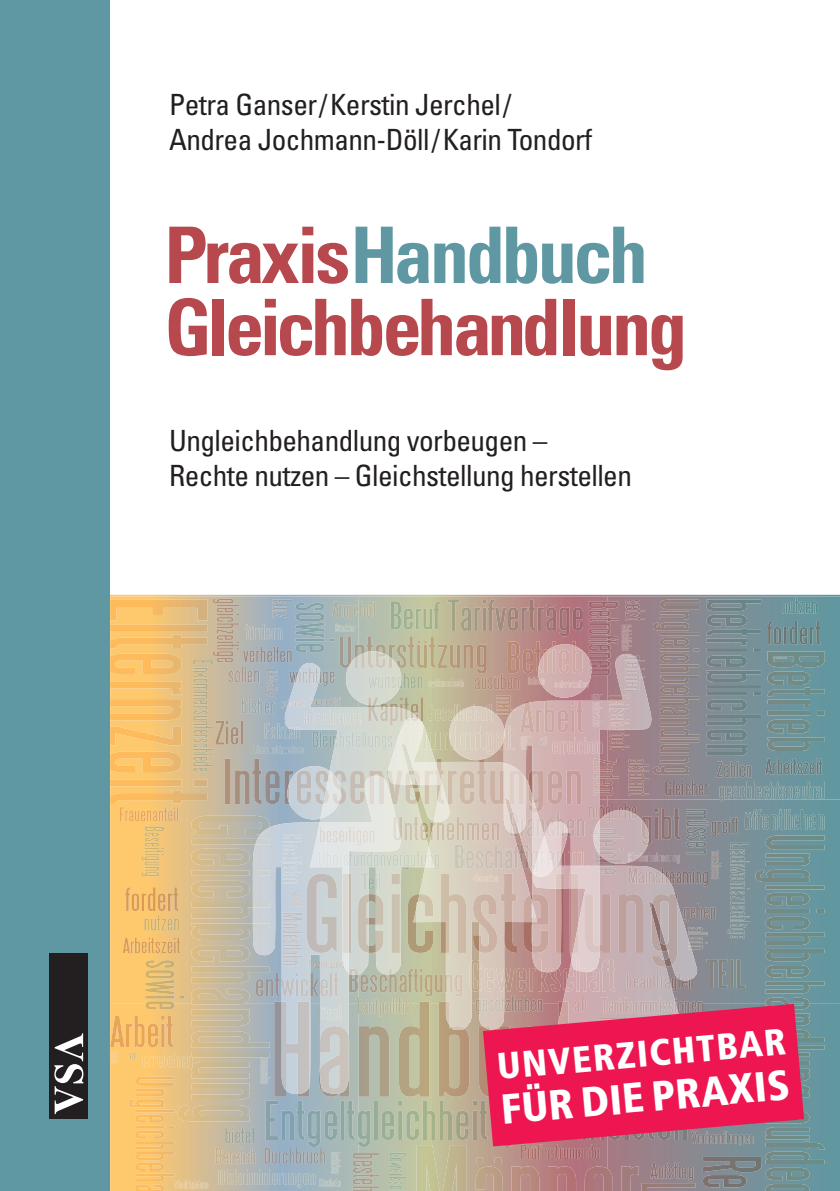
<style>
.page{position:relative;width:840px;height:1191px;background:#fff}
.page>*{position:absolute;margin:0;border:0;box-sizing:border-box;transform-origin:0 0}
.t1{font:700 condensed 78px/72.2px "Univers";letter-spacing:-.04em;color:#b6484e}
.t2{font:900 condensed 42px "Frutiger";color:#fff}
.t3{font:900 condensed 37px "Frutiger";color:#fff}
.t4{font:condensed 29.2px/35px "Univers";letter-spacing:-.02em;color:#231f20}
.s1{color:#5f98a2}
</style>
<div class="page">
<svg style="left:109px;top:595px;width:730px;height:596px"></svg>
<div style="left:0;top:0;width:109px;height:1191px;background:#5f98a2"></div>
<svg style="left:109px;top:598px;width:715px;height:593px"></svg>
<div style="left:49px;top:953px;width:39px;height:166px;background:#231f20"></div>
<svg style="left:54px;top:1033px;width:29px;height:81px"></svg>
<svg style="left:482px;top:1003px;width:321px;height:143px;fill:#ed1651"></svg>
<img style="left:590px;top:687px;width:49px;height:40px">
<img style="left:251px;top:698px;width:111px;height:27px">
<img style="left:685px;top:809px;width:23px;height:45px">
<img style="left:319px;top:1178px;width:21px;height:8px">
<p class="t4" style="left:169px;top:90px;width:424px">Petra Ganser / Kerstin Jerchel /<br>Andrea Jochmann-Döll / Karin Tondorf</p>
<h1 class="t1" style="left:164px;top:227px;width:524px">Praxis<span class="s1">Handbuch<br></span>Gleichbehandlung</h1>
<p class="t4" style="left:169px;top:426px;width:464px">Ungleichbehandlung vorbeugen –<br>Rechte nutzen – Gleichstellung herstellen</p>
<p class="t3" style="left:496px;top:1051px;width:291px;rotate:-5deg">UNVERZICHTBAR</p>
<h2 class="t2" style="left:499px;top:1092px;width:291px;rotate:-5deg">FÜR DIE PRAXIS</h2>
</div>
